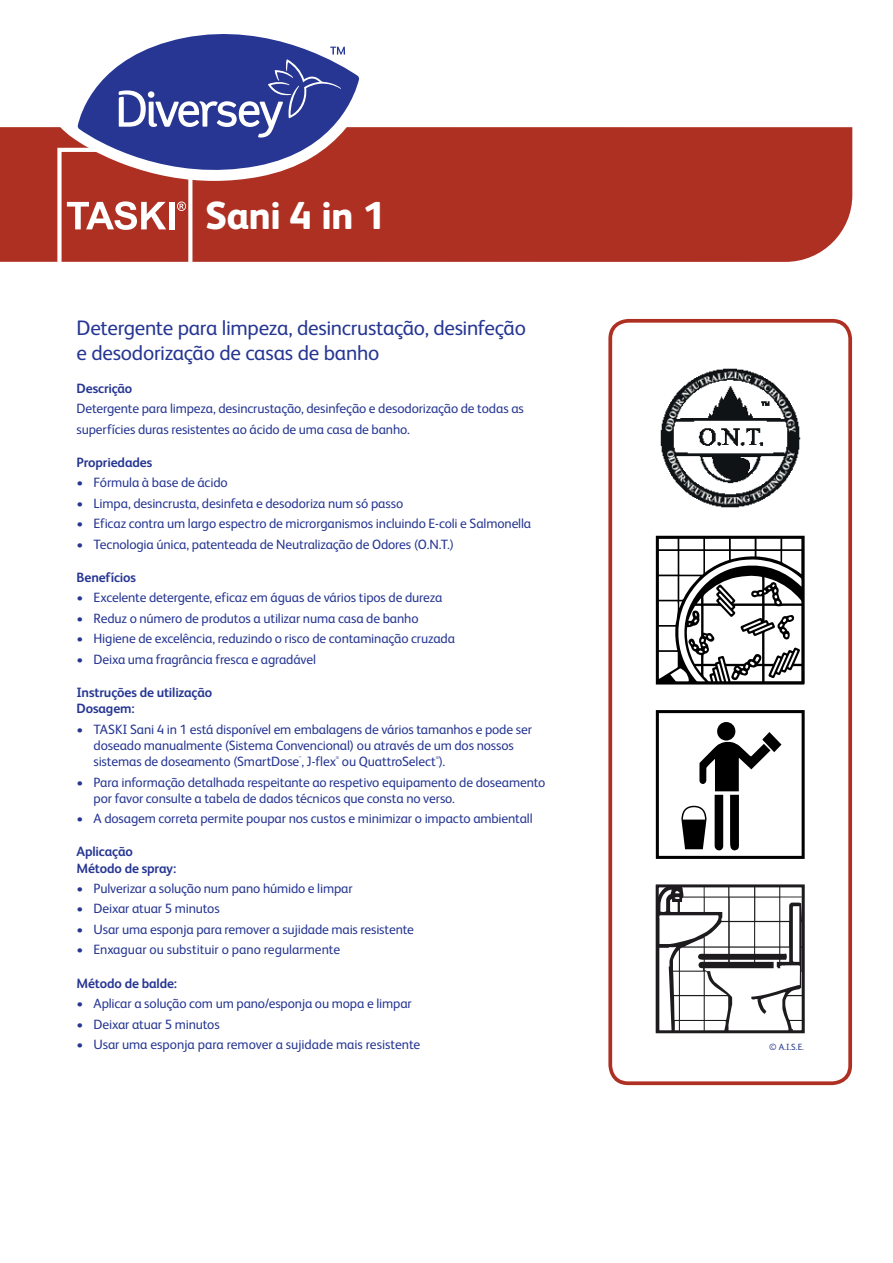
<style>
.page{position:relative;width:893px;height:1263px;background:#fff}
.page>*{position:absolute;margin:0;border:0;box-sizing:border-box;transform-origin:0 0}
.t1{font:800 39px "FS Albert Pro";letter-spacing:-.02em;color:#fff}
.t2{font:21px/25.2px "FS Albert Pro";letter-spacing:-.015em;color:#263692}
.t3{font:13.5px/16.2px "FS Albert Pro";letter-spacing:-.01em;color:#263692}
.t4{font:700 13.5px/16.2px "FS Albert Pro";letter-spacing:-.01em;color:#263692}
.t5{font:9px "FS Albert Pro";color:#273b8b}
.t6{font:4.05px "FS Albert Pro";color:#263692}
</style>
<div class="page">
<div style="left:0;top:127px;width:852px;height:135px;background:#ae3023"></div>
<svg style="left:57px;top:148px;width:135px;height:114px;background:#bd564c"></svg>
<div style="left:169px;top:202px;width:6px;height:27px;background:#fff"></div>
<svg style="left:608px;top:319px;width:244px;height:766px"></svg>
<svg style="left:656px;top:710px;width:149px;height:149px"></svg>
<svg style="left:660px;top:888px;width:141px;height:141px"></svg>
<div style="left:656px;top:884px;width:149px;height:149px;border:3px solid #1e1b1f"></div>
<svg style="left:656px;top:536px;width:149px;height:148px"></svg>
<img style="left:658px;top:366px;width:144px;height:144px">
<svg style="left:58px;top:78px;width:316px;height:103px"></svg>
<svg style="left:78px;top:34px;width:281px;height:148px"></svg>
<svg style="left:119px;top:47px;width:226px;height:91px;background:#4b58a4"></svg>
<h1 class="t1" style="left:205px;top:185px;width:181px">Sani 4 in 1</h1>
<h2 class="t2" style="left:77px;top:314px;width:451px">Detergente para limpeza, desincrustação, desinfeção e desodorização de casas de banho</h2>
<p class="t4" style="left:77px;top:379px;width:57px">Descrição</p>
<p class="t3" style="left:77px;top:397px;width:449px;line-height:20.4px">Detergente para limpeza, desincrustação, desinfeção e desodorização de todas as superfícies duras resistentes ao ácido de uma casa de banho.</p>
<p class="t4" style="left:77px;top:453px;width:77px">Propriedades</p>
<p class="t3" style="left:77px;top:474px;width:153px">• Fórmula à base de ácido</p>
<p class="t3" style="left:77px;top:494px;width:328px">• Limpa, desincrusta, desinfeta e desodoriza num só passo</p>
<p class="t3" style="left:77px;top:515px;width:456px">• Eficaz contra um largo espectro de microrganismos incluindo E-coli e Salmonella</p>
<p class="t3" style="left:77px;top:535px;width:379px">• Tecnologia única, patenteada de Neutralização de Odores (O.N.T.)</p>
<p class="t4" style="left:77px;top:568px;width:61px">Benefícios</p>
<p class="t3" style="left:77px;top:589px;width:367px">• Excelente detergente, eficaz em águas de vários tipos de dureza</p>
<p class="t3" style="left:77px;top:609px;width:343px">• Reduz o número de produtos a utilizar numa casa de banho</p>
<p class="t3" style="left:77px;top:630px;width:380px">• Higiene de excelência, reduzindo o risco de contaminação cruzada</p>
<p class="t3" style="left:77px;top:650px;width:241px">• Deixa uma fragrância fresca e agradável</p>
<p class="t4" style="left:77px;top:684px;width:137px">Instruções de utilização<br>Dosagem:</p>
<p class="t3" style="left:94px;top:720px;width:440px;text-indent:-17px">• TASKI Sani 4 in 1 está disponível em embalagens de vários tamanhos e pode ser doseado manualmente (Sistema Convencional) ou através de um dos nossos sistemas de doseamento (SmartDose , J-flex ou QuattroSelect ).</p>
<p class="t6" style="left:299px;top:755px;width:4px">™</p>
<p class="t6" style="left:336px;top:755px;width:5px">®</p>
<p class="t6" style="left:436px;top:755px;width:5px">®</p>
<p class="t3" style="left:94px;top:773px;width:453px;text-indent:-17px">• Para informação detalhada respeitante ao respetivo equipamento de doseamento por favor consulte a tabela de dados técnicos que consta no verso.</p>
<p class="t3" style="left:77px;top:809px;width:458px">• A dosagem correta permite poupar nos custos e minimizar o impacto ambientall</p>
<p class="t4" style="left:77px;top:843px;width:101px">Aplicação<br>Método de spray:</p>
<p class="t3" style="left:77px;top:879px;width:278px">• Pulverizar a solução num pano húmido e limpar</p>
<p class="t3" style="left:77px;top:900px;width:145px">• Deixar atuar 5 minutos</p>
<p class="t3" style="left:77px;top:920px;width:339px">• Usar uma esponja para remover a sujidade mais resistente</p>
<p class="t3" style="left:77px;top:941px;width:265px">• Enxaguar ou substituir o pano regularmente</p>
<p class="t4" style="left:77px;top:974px;width:102px">Método de balde:</p>
<p class="t3" style="left:77px;top:994px;width:337px">• Aplicar a solução com um pano/esponja ou mopa e limpar</p>
<p class="t3" style="left:77px;top:1015px;width:145px">• Deixar atuar 5 minutos</p>
<p class="t3" style="left:77px;top:1035px;width:345px">• Usar uma esponja para remover a sujidade mais resistente</p>
<p class="t5" style="left:769px;top:1041px;width:36px">© A.I.S.E.</p>
</div>
